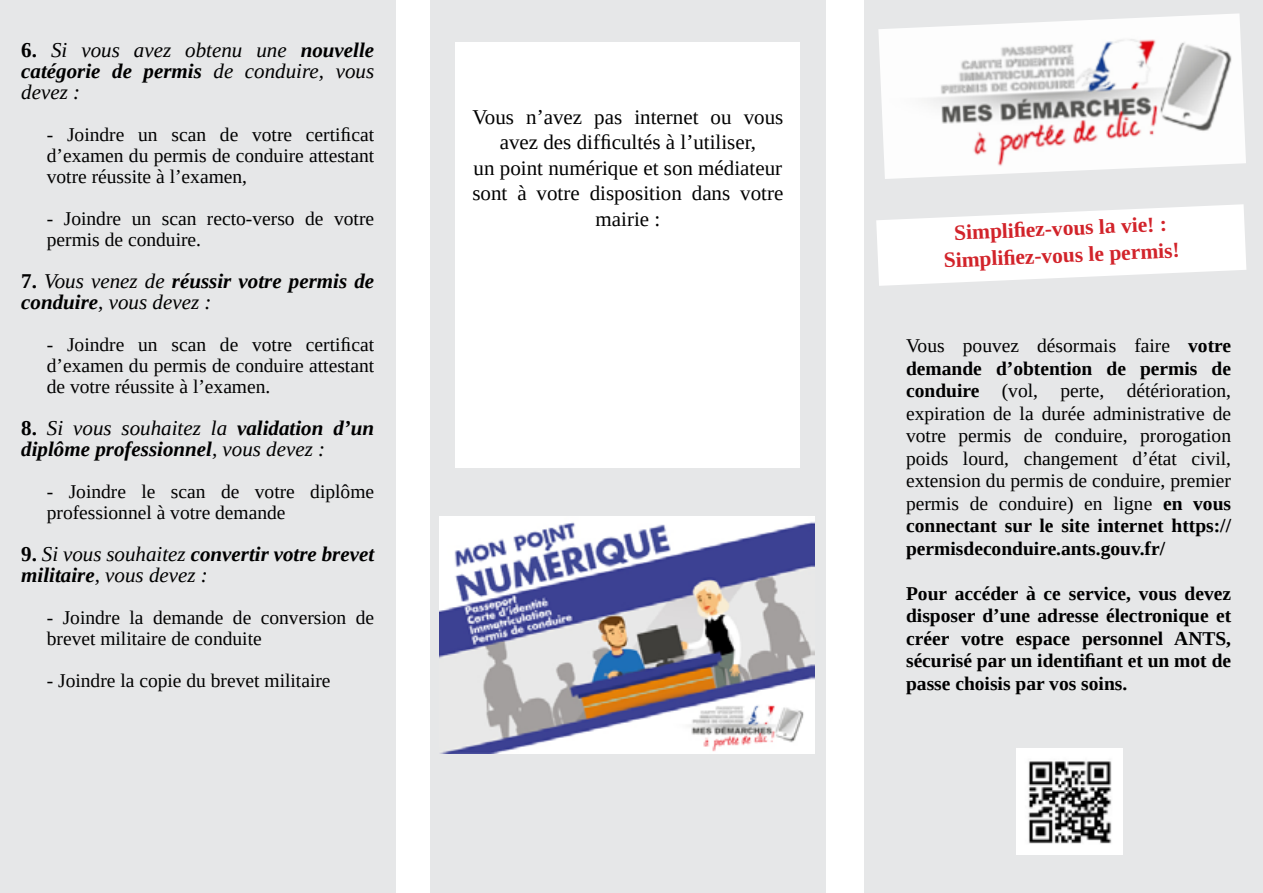
<style>
.page{position:relative;width:1263px;height:893px;background:#fff}
.page>*{position:absolute;margin:0;border:0;box-sizing:border-box;transform-origin:0 0}
.t1{font:700 21.45px "Liberation Serif";color:#d2232a}
.t2{font:italic 700 21px/21px "Liberation Serif";color:#000}
.t3{font:21px/25.5px "Liberation Serif";color:#000;text-align:center}
.t4{font:italic 21px/21px "Liberation Serif";color:#000;text-align:justify}
.t5{font:19.5px/22.5px "Liberation Serif";color:#000;text-align:justify}
.t6{font:700 19.5px/22.5px "Liberation Serif";color:#000;text-align:justify}
.s1{font-weight:700;font-style:normal}
.s2{font-weight:700}
.s3{font-style:normal}
.s4{font-weight:400}
</style>
<div class="page">
<div style="left:430px;top:0;width:396px;height:893px;background:#e6e7e8"></div>
<div style="left:865px;top:0;width:398px;height:893px;background:#e6e7e8"></div>
<img style="left:878px;top:13px;width:368px;height:166px">
<div style="left:0;top:0;width:395px;height:893px;background:#e6e7e8"></div>
<img style="left:1016px;top:748px;width:107px;height:107px">
<div style="left:455px;top:43px;width:345px;height:425px;background:#fff"></div>
<img style="left:440px;top:517px;width:374px;height:237px">
<svg style="left:876px;top:204px;width:370px;height:82px"></svg>
<p class="t4" style="left:21px;top:39px;width:354px"><span class="s1">6.</span> Si vous avez obtenu une <span class="s2">nouvelle catégorie de permis</span> de conduire, vous devez :</p>
<p class="t5" style="left:47px;top:124px;width:329px;line-height:21px">- Joindre un scan de votre certificat d’examen du permis de conduire attestant votre réussite à l’examen,</p>
<p class="t5" style="left:47px;top:208px;width:329px;line-height:21px">- Joindre un scan recto-verso de votre permis de conduire.</p>
<p class="t2" style="left:21px;top:270px;width:354px"><span class="s3">7.</span> <span class="s4">Vous venez de</span> réussir votre permis de conduire<span class="s4">, vous devez :</span></p>
<p class="t5" style="left:47px;top:334px;width:329px;line-height:21px">- Joindre un scan de votre certificat d’examen du permis de conduire attestant de votre réussite à l’examen.</p>
<p class="t2" style="left:21px;top:417px;width:354px"><span class="s3">8.</span> <span class="s4">Si vous souhaitez la</span> validation d’un diplôme professionnel<span class="s4">, vous devez :</span></p>
<p class="t5" style="left:47px;top:481px;width:329px;line-height:21px">- Joindre le scan de votre diplôme professionnel à votre demande</p>
<p class="t2" style="left:21px;top:543px;width:354px"><span class="s3">9.</span> <span class="s4">Si vous souhaitez</span> convertir votre brevet militaire<span class="s4">, vous devez :</span></p>
<p class="t5" style="left:47px;top:607px;width:329px;line-height:21px">- Joindre la demande de conversion de brevet militaire de conduite</p>
<p class="t5" style="left:47px;top:669px;width:285px">- Joindre la copie du brevet militaire</p>
<p class="t3" style="left:472px;top:104px;width:312px">Vous n’avez pas internet ou vous avez des difficultés à l’utiliser,</p>
<p class="t3" style="left:474px;top:155px;width:310px">un point numérique et son médiateur</p>
<p class="t3" style="left:472px;top:180px;width:312px">sont à votre disposition dans votre mairie :</p>
<p class="t1" style="left:953px;top:219px;width:214px;rotate:-3deg">Simplifi ez-vous la vie! :</p>
<p class="t1" style="left:943px;top:247px;width:237px;rotate:-3deg">Simplifi ez-vous le permis!</p>
<p class="t5" style="left:906px;top:334px;width:327px">Vous pouvez désormais faire <span class="s2">votre demande d’obtention de permis de conduire</span> (vol, perte, détérioration, expiration de la durée administrative de votre permis de conduire, prorogation poids lourd, changement d’état civil, extension du permis de conduire, premier permis de conduire) en ligne <span class="s2">en vous connectant sur le site internet https:// permisdeconduire.ants.gouv.fr/</span></p>
<p class="t6" style="left:906px;top:582px;width:327px">Pour accéder à ce service, vous devez disposer d’une adresse électronique et créer votre espace personnel ANTS, sécurisé par un identifiant et un mot de passe choisis par vos soins.</p>
</div>
